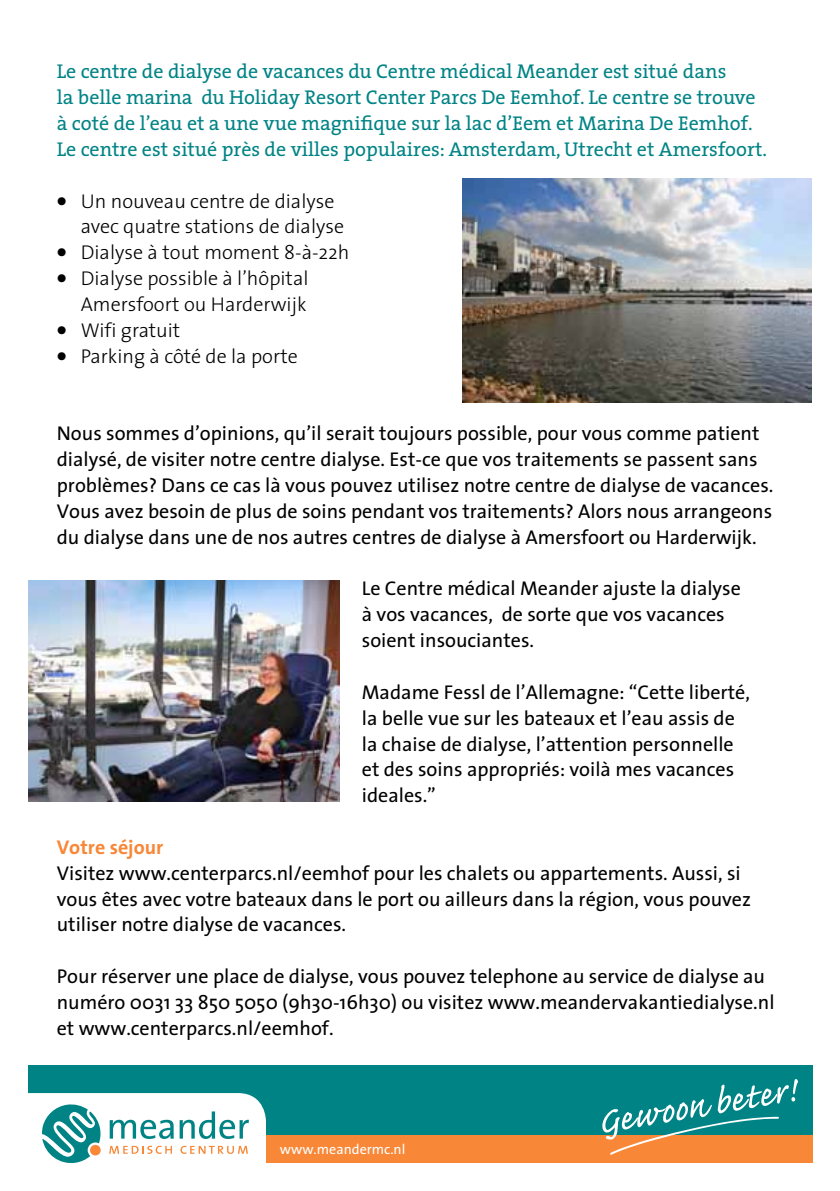
<style>
.page{position:relative;width:840px;height:1191px;background:#fff}
.page>*{position:absolute;margin:0;border:0;box-sizing:border-box;transform-origin:0 0}
.t1{font:20px/25.8px "The Sans";color:#000}
.t2{font:20px/25.8px "The Serif";color:#008385}
.t3{font:300 20px/25.8px "The Sans";color:#000}
.t4{font:700 20px "The Sans";color:#f88737}
.t5{font:14px "The Sans";color:#fff}
</style>
<div class="page">
<div style="left:28px;top:1135px;width:783px;height:28px;background:#f88737"></div>
<div style="left:28px;top:1065px;width:783px;height:70px;background:#008385"></div>
<svg style="left:602px;top:1079px;width:195px;height:75px"></svg>
<svg style="left:28px;top:1093px;width:238px;height:71px;background:#cde4e3"></svg>
<div style="left:90px;top:1144px;width:11px;height:11px;background:#f88737;border-radius:50%"></div>
<img style="left:28px;top:580px;width:311px;height:221px">
<img style="left:462px;top:179px;width:349px;height:224px">
<p class="t2" style="left:57px;top:59px;width:711px">Le centre de dialyse de vacances du Centre médical Meander est situé dans<br>la belle marina du Holiday Resort Center Parcs De Eemhof. Le centre se trouve à coté de l’eau et a une vue magnifique sur la lac d’Eem et Marina De Eemhof.<br>Le centre est situé près de villes populaires: Amsterdam, Utrecht et Amersfoort.</p>
<p class="t3" style="left:81px;top:188px;width:265px;text-indent:-24px">◻ Un nouveau centre de dialyse avec quatre stations de dialyse</p>
<p class="t3" style="left:57px;top:240px;width:294px">◻ Dialyse à tout moment 8-à-22h</p>
<p class="t3" style="left:57px;top:266px;width:253px;text-align:right">◻ Dialyse possible à l’hôpital<br>Amersfoort ou Harderwijk</p>
<p class="t3" style="left:57px;top:318px;width:125px">◻ Wifi gratuit</p>
<p class="t3" style="left:57px;top:343px;width:242px">◻ Parking à côté de la porte</p>
<p class="t1" style="left:57px;top:420px;width:717px">Nous sommes d’opinions, qu’il serait toujours possible, pour vous comme patient dialysé, de visiter notre centre dialyse. Est-ce que vos traitements se passent sans problèmes? Dans ce cas là vous pouvez utilisez notre centre de dialyse de vacances.<br>Vous avez besoin de plus de soins pendant vos traitements? Alors nous arrangeons du dialyse dans une de nos autres centres de dialyse à Amersfoort ou Harderwijk.</p>
<p class="t1" style="left:361px;top:575px;width:380px">Le Centre médical Meander ajuste la dialyse à vos vacances, de sorte que vos vacances soient insouciantes.</p>
<p class="t1" style="left:361px;top:678px;width:389px">Madame Fessl de l’Allemagne: “Cette liberté, la belle vue sur les bateaux et l’eau assis de la chaise de dialyse, l’attention personnelle et des soins appropriés: voilà mes vacances ideales.”</p>
<p class="t4" style="left:57px;top:836px;width:108px">Votre séjour</p>
<p class="t1" style="left:57px;top:859px;width:695px">Visitez www.centerparcs.nl/eemhof pour les chalets ou appartements. Aussi, si vous êtes avec votre bateaux dans le port ou ailleurs dans la région, vous pouvez utiliser notre dialyse de vacances.</p>
<p class="t1" style="left:57px;top:963px;width:719px">Pour réserver une place de dialyse, vous pouvez telephone au service de dialyse au numéro 0031 33 850 5050 (9h30-16h30) ou visitez www.meandervakantiedialyse.nl et www.centerparcs.nl/eemhof.</p>
<p class="t5" style="left:280px;top:1137px;width:127px">www.meandermc.nl</p>
</div>
